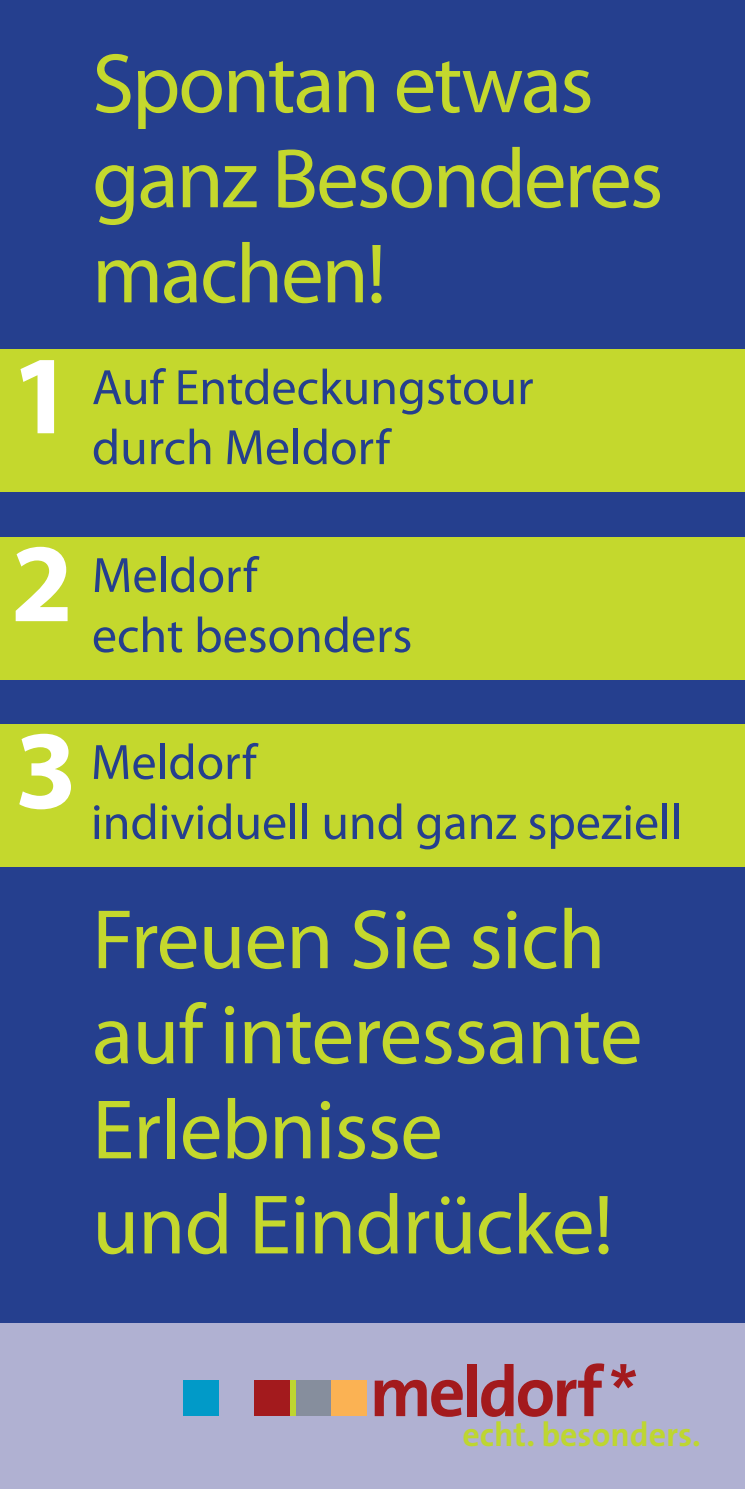
<style>
.page{position:relative;width:745px;height:1489px;background:#fff}
.page>*{position:absolute;margin:0;border:0;box-sizing:border-box;transform-origin:0 0}
.t1{font:700 112.5px "Myriad Pro";color:#fff}
.t2{font:85px/95px "Myriad Pro";letter-spacing:-.01em;color:#c4d82d}
.t3{font:700 71.5px "The Sans";letter-spacing:-.04em;color:#a31a1d}
.t4{font:50px "Myriad Pro";color:#253f8e}
.t5{font:700 33.75px "The Sans";color:#bed630}
.s1{font-family:"Arial"}
</style>
<div class="page">
<div style="left:0;top:0;width:744px;height:1488px;background:#253f8e"></div>
<div style="left:0;top:349px;width:744px;height:143px;background:#c4d82d"></div>
<div style="left:0;top:536px;width:744px;height:143px;background:#c4d82d"></div>
<div style="left:0;top:1323px;width:744px;height:165px;background:#b0b1d2"></div>
<svg style="left:289px;top:1380px;width:6px;height:35px"></svg>
<div style="left:295px;top:1380px;width:36px;height:35px;background:#868e9d"></div>
<div style="left:331px;top:1380px;width:36px;height:35px;background:#fbb253"></div>
<div style="left:254px;top:1380px;width:35px;height:35px;background:#a31a1d"></div>
<div style="left:183px;top:1380px;width:36px;height:35px;background:#019ac8"></div>
<div style="left:0;top:723px;width:744px;height:143px;background:#c4d82d"></div>
<h1 class="t1" style="left:11px;top:322px;width:64px">1</h1>
<p class="t2" style="left:92px;top:35px;width:572px">Spontan etwas ganz Besonderes machen!</p>
<p class="t4" style="left:92px;top:356px;width:443px">Auf Entdeckungstour</p>
<p class="t4" style="left:92px;top:416px;width:299px">durch Meldorf</p>
<h1 class="t1" style="left:11px;top:510px;width:64px">2</h1>
<p class="t4" style="left:92px;top:544px;width:167px">Meldorf</p>
<p class="t4" style="left:92px;top:604px;width:322px">echt besonders</p>
<h1 class="t1" style="left:15px;top:696px;width:64px">3</h1>
<p class="t4" style="left:91px;top:731px;width:167px">Meldorf</p>
<p class="t4" style="left:91px;top:791px;width:593px">individuell und ganz speziell</p>
<p class="t2" style="left:92px;top:890px;width:551px">Freuen Sie sich auf interessante<br>Erlebnisse<br>und Eindrücke!</p>
<p class="t3" style="left:369px;top:1331px;width:269px">meldorf<span class="s1">*</span></p>
<p class="t5" style="left:462px;top:1405px;width:240px">echt. besonders.</p>
</div>
